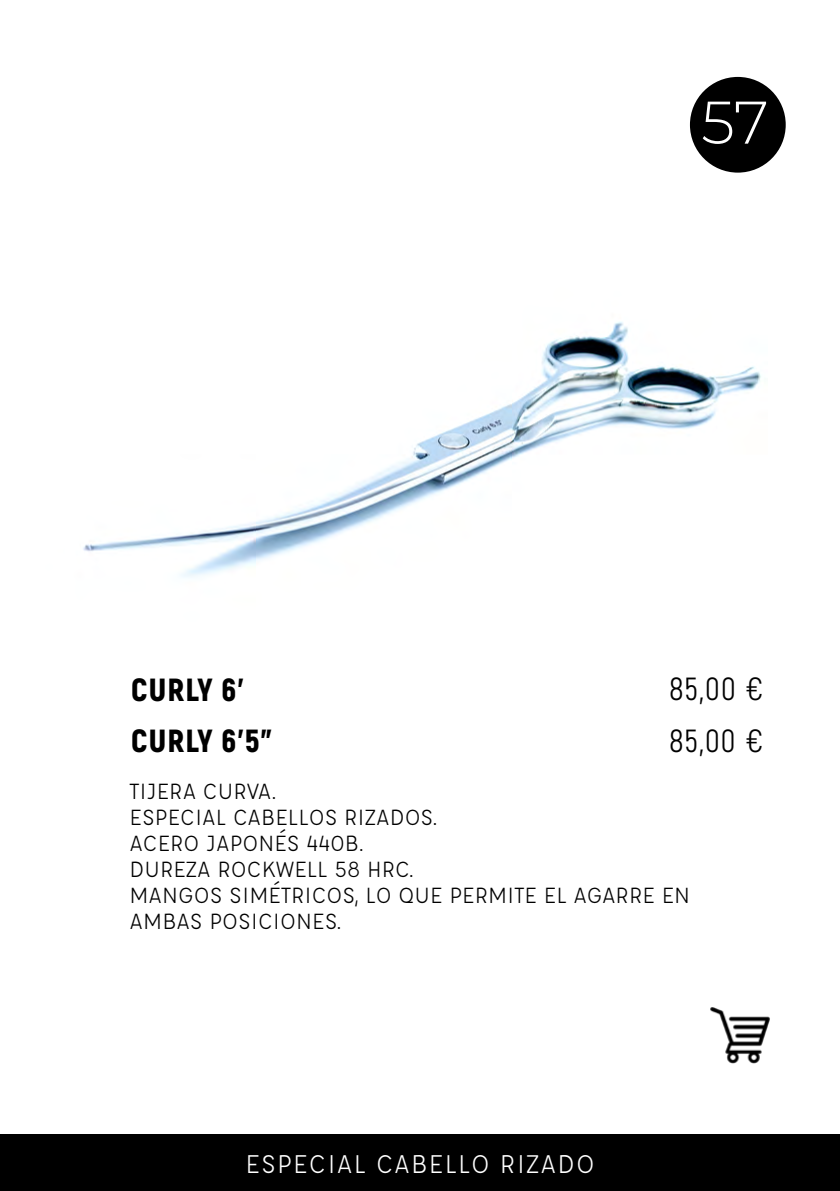
<style>
.page{position:relative;width:840px;height:1191px;background:#fff}
.page>*{position:absolute;margin:0;border:0;box-sizing:border-box;transform-origin:0 0}
.t1{font:300 60px "Montserrat";color:#fff}
.t2{font:900 32px "Akrobat";letter-spacing:.04em;color:#000}
.t3{font:32px "Akrobat";letter-spacing:.04em;color:#000}
.t4{font:28px "Affogato";letter-spacing:.04em;color:#fff}
.t5{font:24px/26px "Affogato";color:#000}
</style>
<div class="page">
<div style="left:0;top:1134px;width:839px;height:57px;background:#000"></div>
<img style="left:83px;top:321px;width:678px;height:257px">
<div style="left:689px;top:77px;width:96px;height:96px;background:#000;border-radius:50%"></div>
<img style="left:710px;top:1007px;width:60px;height:57px">
<h1 class="t1" style="left:700px;top:82px;width:69px">57</h1>
<h2 class="t2" style="left:131px;top:669px;width:114px">CURLY 6’</h2>
<h2 class="t3" style="left:668px;top:670px;width:95px">85,00 €</h2>
<h2 class="t3" style="left:668px;top:721px;width:95px">85,00 €</h2>
<h2 class="t2" style="left:131px;top:720px;width:142px">CURLY 6’5”</h2>
<p class="t5" style="left:129px;top:777px;width:561px">TIJERA CURVA.<br>ESPECIAL CABELLOS RIZADOS.<br>ACERO JAPONÉS 440B.<br>DUREZA ROCKWELL 58 HRC.<br>MANGOS SIMÉTRICOS, LO QUE PERMITE EL AGARRE EN<br>AMBAS POSICIONES.</p>
<p class="t4" style="left:245px;top:1146px;width:350px">ESPECIAL CABELLO RIZADO</p>
</div>
